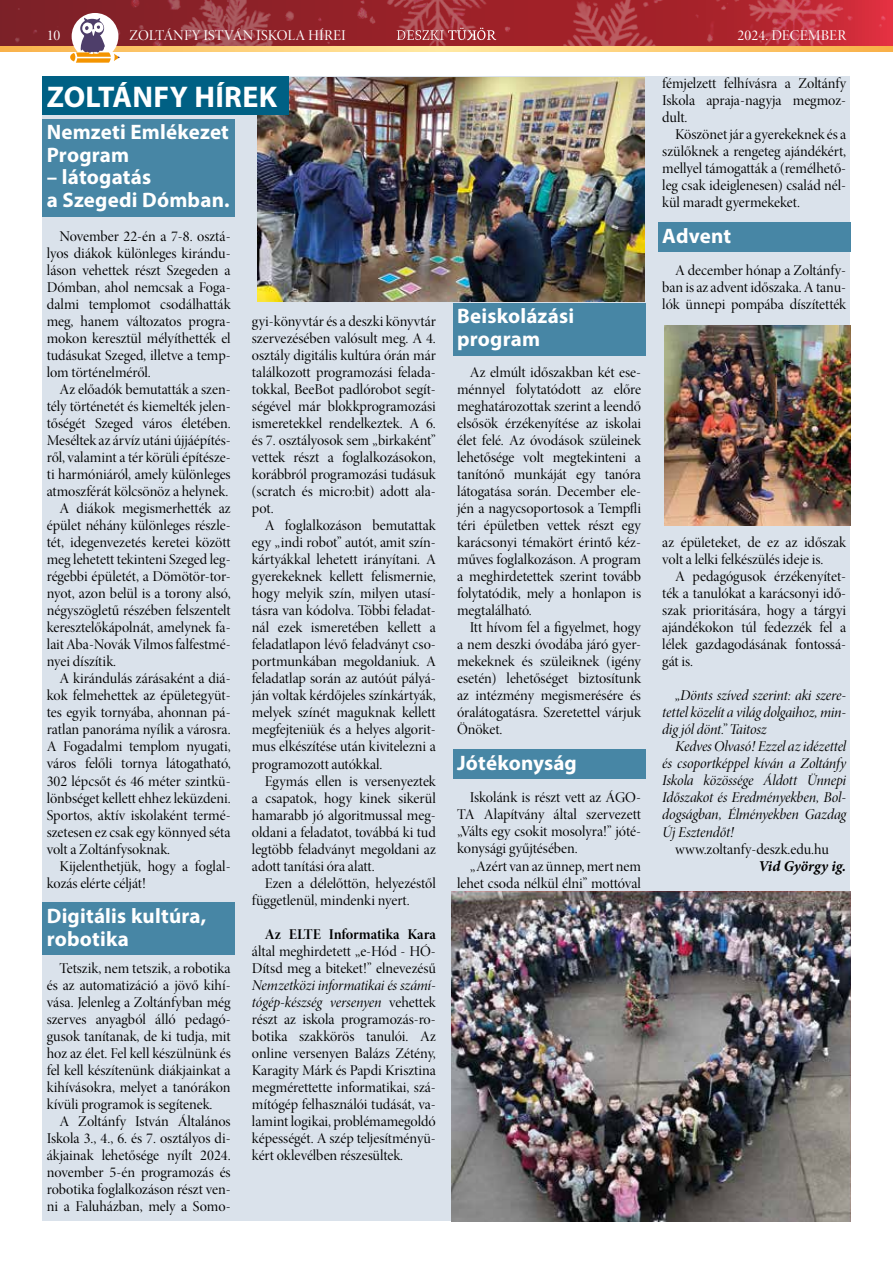
<style>
.page{position:relative;width:893px;height:1263px;background:#fff}
.page>*{position:absolute;margin:0;border:0;box-sizing:border-box;transform-origin:0 0}
.t1{font:700 30px "Myriad Pro";letter-spacing:.01em;color:#fff}
.t2{font:700 21px/22.5px "Myriad Pro";letter-spacing:.01em;color:#fff}
.t3{font:15px/17px "Minion Pro Disp";letter-spacing:-.005em;color:#000;text-align:justify}
.t4{font:15px/17px "Minion Pro It Disp";letter-spacing:-.01em;color:#000;text-align:justify}
.t5{font:15px "Minion Pro Disp";letter-spacing:.01em;color:#fff}
.t6{font:15px "Minion Pro Bold Disp";letter-spacing:-.005em;color:#000}
.t7{font:italic 700 15px "Minion Pro";color:#000}
.s1{font-family:"Minion Pro Disp"}
</style>
<div class="page">
<img style="left:0;top:0;width:893px;height:47px">
<svg style="left:0;top:47px;width:893px;height:4px;background:#fcce77"></svg>
<svg style="left:397px;top:28px;width:99px;height:12px"></svg>
<div style="left:72px;top:13px;width:46px;height:47px;background:#fff;border-radius:50%"></div>
<div style="left:43px;top:77px;width:807px;height:1144px;background:#dae2eb"></div>
<div style="left:43px;top:119px;width:192px;height:97px;background:#4786a5"></div>
<div style="left:43px;top:903px;width:192px;height:52px;background:#4786a5"></div>
<div style="left:453px;top:303px;width:192px;height:52px;background:#4786a5"></div>
<div style="left:453px;top:750px;width:192px;height:29px;background:#4786a5"></div>
<div style="left:658px;top:222px;width:192px;height:30px;background:#4786a5"></div>
<svg style="left:70px;top:18px;width:50px;height:45px"></svg>
<img style="left:257px;top:77px;width:387px;height:225px">
<img style="left:664px;top:326px;width:187px;height:200px">
<img style="left:452px;top:891px;width:398px;height:330px">
<div style="left:43px;top:77px;width:246px;height:38px;background:#006084"></div>
<p class="t5" style="left:47px;top:26px;width:15px">10</p>
<p class="t5" style="left:129px;top:26px;width:218px">ZOLTÁNFY ISTVÁN ISKOLA HÍREI</p>
<p class="t5" style="left:737px;top:26px;width:110px">2024. DECEMBER</p>
<h1 class="t1" style="left:47px;top:77px;width:232px">ZOLTÁNFY HÍREK</h1>
<h2 class="t2" style="left:47px;top:120px;width:184px">Nemzeti Emlékezet<br>Program</h2>
<h2 class="t2" style="left:47px;top:165px;width:184px">– látogatás<br>a Szegedi Dómban.</h2>
<p class="t3" style="left:47px;top:228px;width:185px;text-indent:13px">November 22-én a 7-8. osztá&shy;lyos diákok különleges kirándu&shy;láson vehettek részt Szegeden a Dómban, ahol nemcsak a Foga&shy;dalmi templomot csodálhatták meg, hanem változatos progra&shy;mokon keresztül mélyíthették el tudásukat Szeged, illetve a temp&shy;lom történelméről.</p>
<p class="t3" style="left:60px;top:381px;width:173px">Az előadók bemutatták a szen-</p>
<p class="t3" style="left:47px;top:398px;width:185px">tély történetét és kiemelték jelen-</p>
<p class="t3" style="left:47px;top:415px;width:185px">tőségét Szeged város életében.</p>
<p class="t3" style="left:47px;top:432px;width:185px">Meséltek az árvíz utáni újjáépítés-</p>
<p class="t3" style="left:47px;top:449px;width:185px">ről, valamint a tér körüli építésze-</p>
<p class="t3" style="left:47px;top:466px;width:185px">ti harmóniáról, amely különleges</p>
<p class="t3" style="left:47px;top:483px;width:183px">atmoszférát kölcsönöz a helynek.</p>
<p class="t3" style="left:60px;top:500px;width:173px">A diákok megismerhették az</p>
<p class="t3" style="left:47px;top:517px;width:185px">épület néhány különleges részle-</p>
<p class="t3" style="left:47px;top:534px;width:185px">tét, idegenvezetés keretei között</p>
<p class="t3" style="left:47px;top:551px;width:185px">meg lehetett tekinteni Szeged leg-</p>
<p class="t3" style="left:47px;top:568px;width:185px">régebbi épületét, a Dömötör-tor-</p>
<p class="t3" style="left:47px;top:585px;width:185px">nyot, azon belül is a torony alsó,</p>
<p class="t3" style="left:47px;top:602px;width:185px">négyszögletű részében felszentelt</p>
<p class="t3" style="left:47px;top:619px;width:185px">keresztelőkápolnát, amelynek fa-</p>
<p class="t3" style="left:47px;top:636px;width:185px">lait Aba-Novák Vilmos falfestmé-</p>
<p class="t3" style="left:47px;top:653px;width:71px">nyei díszítik.</p>
<p class="t3" style="left:60px;top:670px;width:173px">A kirándulás zárásaként a diá-</p>
<p class="t3" style="left:47px;top:687px;width:185px">kok felmehettek az épületegyüt-</p>
<p class="t3" style="left:47px;top:704px;width:185px">tes egyik tornyába, ahonnan pá-</p>
<p class="t3" style="left:47px;top:721px;width:185px">ratlan panoráma nyílik a városra.</p>
<p class="t3" style="left:47px;top:738px;width:185px">A Fogadalmi templom nyugati,</p>
<p class="t3" style="left:47px;top:755px;width:185px">város felőli tornya látogatható,</p>
<p class="t3" style="left:47px;top:772px;width:185px">302 lépcsőt és 46 méter szintkü-</p>
<p class="t3" style="left:47px;top:789px;width:185px">lönbséget kellett ehhez leküzdeni.</p>
<p class="t3" style="left:47px;top:806px;width:185px">Sportos, aktív iskolaként termé-</p>
<p class="t3" style="left:47px;top:823px;width:185px">szetesen ez csak egy könnyed séta</p>
<p class="t3" style="left:47px;top:840px;width:125px">volt a Zoltánfysoknak.</p>
<p class="t3" style="left:60px;top:857px;width:173px">Kijelenthetjük, hogy a foglal-</p>
<p class="t3" style="left:47px;top:875px;width:101px">kozás elérte célját!</p>
<h2 class="t2" style="left:47px;top:904px;width:161px">Digitális kultúra, robotika</h2>
<p class="t3" style="left:47px;top:959px;width:185px;text-indent:13px">Tetszik, nem tetszik, a robotika és az automatizáció a jövő kihí&shy;vása. Jelenleg a Zoltánfyban még szerves anyagból álló pedagó&shy;gusok tanítanak, de ki tudja, mit hoz az élet. Fel kell készülnünk és fel kell készítenünk diákjainkat a kihívásokra, melyet a tanórákon kívüli programok is segítenek.</p>
<p class="t3" style="left:47px;top:1113px;width:185px;text-indent:13px">A Zoltánfy István Általános Iskola 3., 4., 6. és 7. osztályos di&shy;ákjainak lehetősége nyílt 2024. november 5-én programozás és robotika foglalkozáson részt ven&shy;ni a Faluházban, mely a Somo-</p>
<p class="t3" style="left:252px;top:313px;width:185px">gyi-könyvtár és a deszki könyvtár szervezésében valósult meg. A 4. osztály digitális kultúra órán már találkozott programozási felada&shy;tokkal, BeeBot padlórobot segít&shy;ségével már blokkprogramozási ismeretekkel rendelkeztek. A 6. és 7. osztályosok sem „birkaként” vettek részt a foglalkozásokon, korábbról programozási tudásuk (scratch és micro:bit) adott ala&shy;pot.</p>
<p class="t3" style="left:252px;top:517px;width:185px;text-indent:13px">A foglalkozáson bemutattak egy „indi robot” autót, amit szín&shy;kártyákkal lehetett irányítani. A gyerekeknek kellett felismernie, hogy melyik szín, milyen utasí&shy;tásra van kódolva. Többi feladat&shy;nál ezek ismeretében kellett a feladatlapon lévő feladványt cso&shy;portmunkában megoldaniuk. A feladatlap során az autóút pályá&shy;ján voltak kérdőjeles színkártyák, melyek színét maguknak kellett megfejteniük és a helyes algorit&shy;mus elkészítése után kivitelezni a programozott autókkal.</p>
<p class="t3" style="left:252px;top:772px;width:185px;text-indent:13px">Egymás ellen is versenyeztek a csapatok, hogy kinek sikerül hamarabb jó algoritmussal meg&shy;oldani a feladatot, továbbá ki tud legtöbb feladványt megoldani az adott tanítási óra alatt.</p>
<p class="t3" style="left:252px;top:875px;width:185px;text-indent:13px">Ezen a délelőttön, helyezéstől függetlenül, mindenki nyert.</p>
<p class="t6" style="left:265px;top:924px;width:173px">Az ELTE Informatika Kara</p>
<p class="t3" style="left:252px;top:943px;width:185px">által meghirdetett „e-Hód - HÓ-<br>Dítsd meg a biteket!” elnevezésű</p>
<p class="t4" style="left:252px;top:976px;width:185px">Nemzetközi informatikai és számí&shy;tógép-készség versenyen <span class="s1">vehettek</span></p>
<p class="t3" style="left:252px;top:1011px;width:185px">részt az iskola programozás-ro&shy;botika szakkörös tanulói. Az online versenyen Balázs Zétény, Karagity Márk és Papdi Krisztina megmérettette informatikai, szá&shy;mítógép felhasználói tudását, va&shy;lamint logikai, problémamegoldó képességét. A szép teljesítményü&shy;kért oklevélben részesültek.</p>
<h2 class="t2" style="left:457px;top:304px;width:118px">Beiskolázási program</h2>
<p class="t3" style="left:457px;top:364px;width:185px;text-indent:13px">Az elmúlt időszakban két ese&shy;ménnyel folytatódott az előre meghatározottak szerint a leendő elsősök érzékenyítése az iskolai élet felé. Az óvodások szüleinek lehetősége volt megtekinteni a tanítónő munkáját egy tanóra látogatása során. December ele&shy;jén a nagycsoportosok a Tempfli téri épületben vettek részt egy karácsonyi témakört érintő kéz&shy;műves foglalkozáson. A program a meghirdetettek szerint tovább folytatódik, mely a honlapon is megtalálható.</p>
<p class="t3" style="left:457px;top:619px;width:185px;text-indent:13px">Itt hívom fel a figyelmet, hogy a nem deszki óvodába járó gyer&shy;mekeknek és szüleiknek (igény esetén) lehetőséget biztosítunk az intézmény megismerésére és óralátogatásra. Szeretettel várjuk Önöket.</p>
<h2 class="t2" style="left:457px;top:751px;width:121px">Jótékonyság</h2>
<p class="t3" style="left:457px;top:789px;width:185px;text-indent:13px">Iskolánk is részt vett az ÁGO-TA Alapítvány által szervezett „Válts egy csokit mosolyra!” jóté&shy;konysági gyűjtésében.</p>
<p class="t3" style="left:457px;top:857px;width:185px;text-align:right">„Azért van az ünnep, mert nem lehet csoda nélkül élni” mottóval</p>
<p class="t3" style="left:662px;top:75px;width:185px">fémjelzett felhívásra a Zoltánfy Iskola apraja-nagyja megmoz&shy;dult.</p>
<p class="t3" style="left:662px;top:126px;width:185px;text-indent:13px">Köszönet jár a gyerekeknek és a szülőknek a rengeteg ajándékért, mellyel támogatták a (remélhető&shy;leg csak ideiglenesen) család nél&shy;kül maradt gyermekeket.</p>
<h2 class="t2" style="left:662px;top:224px;width:70px">Advent</h2>
<p class="t3" style="left:662px;top:262px;width:185px;text-indent:13px">A december hónap a Zoltánfy&shy;ban is az advent időszaka. A tanu&shy;lók ünnepi pompába díszítették</p>
<p class="t3" style="left:662px;top:534px;width:185px">az épületeket, de ez az időszak volt a lelki felkészülés ideje is.</p>
<p class="t3" style="left:662px;top:568px;width:185px;text-indent:13px">A pedagógusok érzékenyítet&shy;ték a tanulókat a karácsonyi idő&shy;szak prioritására, hogy a tárgyi ajándékokon túl fedezzék fel a lélek gazdagodásának fontossá&shy;gát is.</p>
<p class="t4" style="left:662px;top:687px;width:185px;text-indent:13px">„Dönts szíved szerint: aki szere&shy;tettel közelít a világ dolgaihoz, min&shy;dig jól dönt.” Taitosz</p>
<p class="t4" style="left:662px;top:738px;width:185px;text-indent:13px">Kedves Olvasó! Ezzel az idézettel és csoportképpel kíván a Zoltánfy Iskola közössége Áldott Ünnepi Időszakot és Eredményekben, Bol&shy;dogságban, Élményekben Gazdag Új Esztendőt!</p>
<p class="t3" style="left:675px;top:840px;width:155px">www.zoltanfy-deszk.edu.hu</p>
<p class="t7" style="left:758px;top:855px;width:89px">Vid György ig.</p>
</div>
